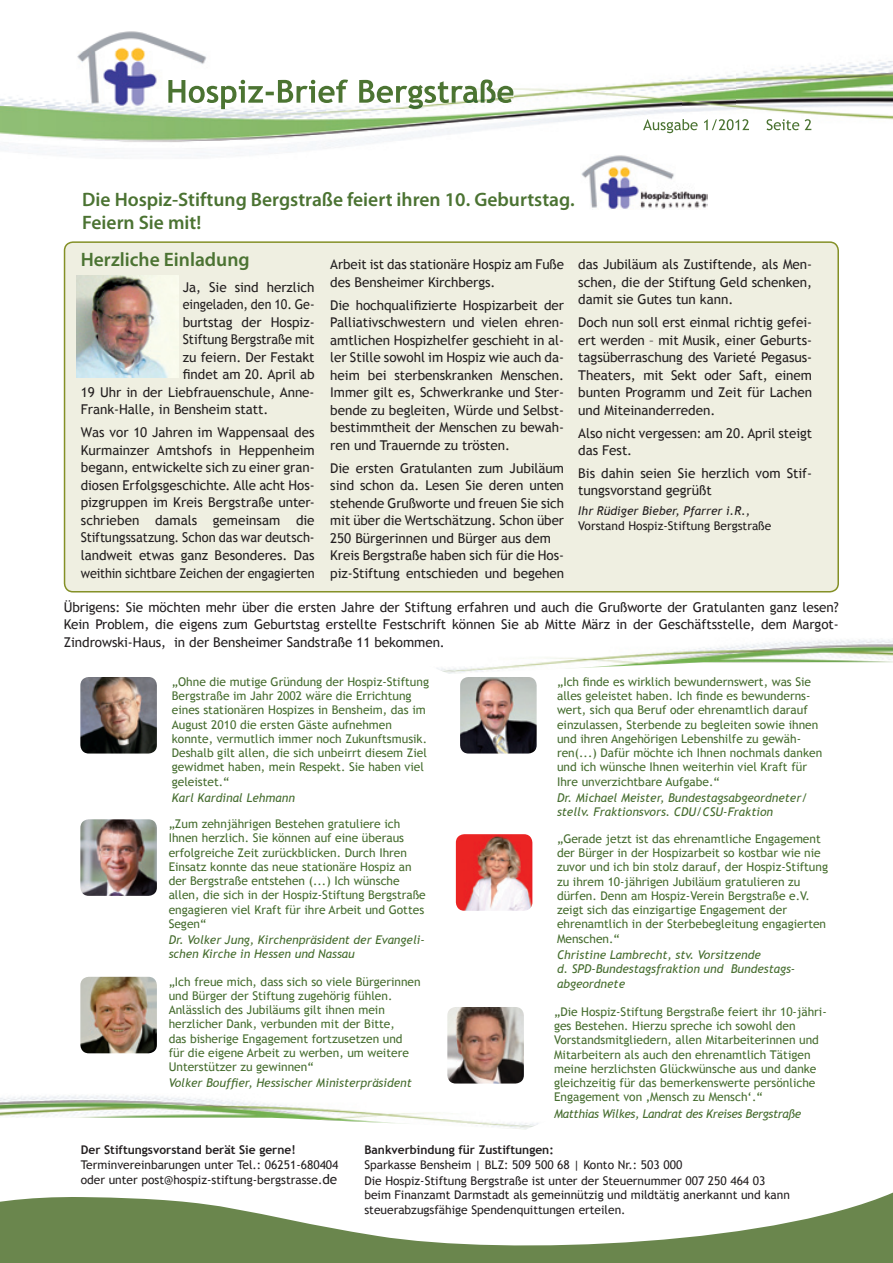
<style>
.page{position:relative;width:893px;height:1263px;background:#fff}
.page>*{position:absolute;margin:0;border:0;box-sizing:border-box;transform-origin:0 0}
.t1{font:600 19.5px/23.2px "Myriad Pro";color:#4b7332}
.t2{font:13.5px/17.5px "Trebuchet MS";letter-spacing:-.005em;color:#231f20;text-align:justify}
.t3{font:13.5px "Trebuchet MS";letter-spacing:-.005em;color:#231f20;scale:.95 1}
.t4{font:13.5px "Trebuchet MS";letter-spacing:-.005em;color:#231f20;scale:.93 1}
.t5{font:12px/14.2px "Trebuchet MS";color:#466d2f}
.t6{font:12px/15px "Trebuchet MS";color:#231f20}
.t7{font:italic 12px/14.2px "Trebuchet MS";color:#466d2f}
.t8{font:700 12px "Trebuchet MS";color:#231f20}
.t9{font:italic 12px "Trebuchet MS";letter-spacing:-.025em;color:#466d2f}
.t10{font:italic 12px "Trebuchet MS";color:#231f20}
.s1{font-size:13.5px}
</style>
<div class="page">
<img style="left:84px;top:31px;width:107px;height:20px">
<img style="left:80px;top:677px;width:77px;height:76px">
<img style="left:80px;top:819px;width:77px;height:77px">
<img style="left:80px;top:977px;width:77px;height:76px">
<img style="left:460px;top:677px;width:77px;height:76px">
<img style="left:456px;top:834px;width:76px;height:77px">
<img style="left:447px;top:1007px;width:77px;height:76px">
<img style="left:0;top:106px;width:472px;height:50px">
<img style="left:472px;top:79px;width:211px;height:55px">
<img style="left:736px;top:60px;width:157px;height:71px">
<img style="left:683px;top:74px;width:53px;height:38px">
<img style="left:0;top:51px;width:207px;height:55px">
<img style="left:168px;top:79px;width:346px;height:30px">
<img style="left:168px;top:79px;width:57px;height:27px">
<img style="left:767px;top:119px;width:44px;height:11px">
<img style="left:643px;top:119px;width:106px;height:14px">
<img style="left:0;top:1095px;width:539px;height:34px">
<img style="left:437px;top:639px;width:456px;height:35px">
<img style="left:581px;top:155px;width:127px;height:55px">
<svg style="left:0;top:1192px;width:893px;height:71px;fill:#6a864d"></svg>
<div style="left:65px;top:242px;width:773px;height:350px;background:#efefe1;border-radius:9px"></div>
<div style="left:64px;top:241px;width:775px;height:351px;border:2px solid #849026;border-radius:9px"></div>
<img style="left:77px;top:276px;width:102px;height:102px">
<h1 class="t1" style="left:82px;top:187px;width:494px">Die Hospiz-Stiftung Bergstraße feiert ihren 10. Geburtstag.<br>Feiern Sie mit!</h1>
<p class="t2" style="left:330px;top:256px;width:235px">Arbeit ist das stationäre Hospiz am Fuße des Bensheimer Kirchbergs.</p>
<p class="t2" style="left:330px;top:296px;width:235px">Die hochqualifizierte Hospizarbeit der Palliativschwestern und vielen ehren&shy;amtlichen Hospizhelfer geschieht in al&shy;ler Stille sowohl im Hospiz wie auch da&shy;heim bei sterbenskranken Menschen.<br>Immer gilt es, Schwerkranke und Ster&shy;bende zu begleiten, Würde und Selbst&shy;bestimmtheit der Menschen zu bewah&shy;ren und Trauernde zu trösten.</p>
<p class="t2" style="left:330px;top:459px;width:235px;text-align:left">Die ersten Gratulanten zum Jubiläum sind schon da. Lesen Sie deren unten stehende Grußworte und freuen Sie sich mit über die Wertschätzung. Schon über 250 Bürgerinnen und Bürger aus dem Kreis Bergstraße haben sich für die Hos&shy;piz-Stiftung entschieden und begehen</p>
<h1 class="t1" style="left:81px;top:247px;width:170px">Herzliche Einladung</h1>
<p class="t2" style="left:183px;top:278px;width:133px">Ja, Sie sind herzlich</p>
<p class="t4" style="left:183px;top:296px;width:143px">eingeladen, den 10. Ge-</p>
<p class="t2" style="left:183px;top:313px;width:133px">burtstag der Hospiz-</p>
<p class="t3" style="left:183px;top:331px;width:140px">Stiftung Bergstraße mit</p>
<p class="t2" style="left:183px;top:348px;width:133px">zu feiern. Der Festakt</p>
<p class="t2" style="left:183px;top:366px;width:133px">findet am 20. April ab</p>
<p class="t2" style="left:81px;top:383px;width:235px">19 Uhr in der Liebfrauenschule, Anne-</p>
<p class="t2" style="left:81px;top:401px;width:189px">Frank-Halle, in Bensheim statt.</p>
<p class="t2" style="left:81px;top:424px;width:235px">Was vor 10 Jahren im Wappensaal des Kurmainzer Amtshofs in Heppenheim begann, entwickelte sich zu einer gran&shy;diosen Erfolgsgeschichte. Alle acht Hos&shy;pizgruppen im Kreis Bergstraße unter&shy;schrieben damals gemeinsam die Stiftungssatzung. Schon das war deutsch&shy;landweit etwas ganz Besonderes. Das weithin sichtbare Zeichen der engagierten</p>
<p class="t2" style="left:578px;top:256px;width:235px">das Jubiläum als Zustiftende, als Men&shy;schen, die der Stiftung Geld schenken, damit sie Gutes tun kann.</p>
<p class="t2" style="left:578px;top:314px;width:235px">Doch nun soll erst einmal richtig gefei&shy;ert werden – mit Musik, einer Geburts&shy;tagsüberraschung des Varieté Pegasus-Theaters, mit Sekt oder Saft, einem bunten Programm und Zeit für Lachen und Miteinanderreden.</p>
<p class="t2" style="left:578px;top:424px;width:235px">Also nicht vergessen: am 20. April steigt das Fest.</p>
<p class="t2" style="left:578px;top:464px;width:235px">Bis dahin seien Sie herzlich vom Stif&shy;tungsvorstand gegrüßt</p>
<p class="t10" style="left:578px;top:504px;width:173px">Ihr Rüdiger Bieber, Pfarrer i.R.,</p>
<p class="t6" style="left:578px;top:519px;width:195px">Vorstand Hospiz-Stiftung Bergstraße</p>
<p class="t2" style="left:64px;top:598px;width:776px">Übrigens: Sie möchten mehr über die ersten Jahre der Stiftung erfahren und auch die Grußworte der Gratulanten ganz lesen?<br>Kein Problem, die eigens zum Geburtstag erstellte Festschrift können Sie ab Mitte März in der Geschäftsstelle, dem Margot-Zindrowski-Haus, in der Bensheimer Sandstraße 11 bekommen.</p>
<p class="t5" style="left:172px;top:675px;width:259px">„Ohne die mutige Gründung der Hospiz-Stiftung Bergstraße im Jahr 2002 wäre die Errichtung eines stationären Hospizes in Bensheim, das im August 2010 die ersten Gäste aufnehmen konnte, vermutlich immer noch Zukunftsmusik.<br>Deshalb gilt allen, die sich unbeirrt diesem Ziel gewidmet haben, mein Respekt. Sie haben viel geleistet.“</p>
<p class="t7" style="left:172px;top:791px;width:125px">Karl Kardinal Lehmann</p>
<p class="t5" style="left:557px;top:675px;width:267px">„Ich finde es wirklich bewundernswert, was Sie alles geleistet haben. Ich finde es bewunderns&shy;wert, sich qua Beruf oder ehrenamtlich darauf einzulassen, Sterbende zu begleiten sowie ihnen und ihren Angehörigen Lebenshilfe zu gewäh&shy;ren(...) Dafür möchte ich Ihnen nochmals danken und ich wünsche Ihnen weiterhin viel Kraft für Ihre unverzichtbare Aufgabe.“</p>
<p class="t7" style="left:557px;top:791px;width:252px">Dr. Michael Meister, Bundestagsabgeordneter/ stellv. Fraktionsvors. CDU/CSU-Fraktion</p>
<p class="t5" style="left:557px;top:832px;width:273px">„Gerade jetzt ist das ehrenamtliche Engagement der Bürger in der Hospizarbeit so kostbar wie nie zuvor und ich bin stolz darauf, der Hospiz-Stiftung zu ihrem 10-jährigen Jubiläum gratulieren zu dürfen. Denn am Hospiz-Verein Bergstraße e.V. zeigt sich das einzigartige Engagement der ehrenamtlich in der Sterbebegleitung engagierten Menschen.“</p>
<p class="t7" style="left:557px;top:948px;width:240px">Christine Lambrecht, stv. Vorsitzende<br>d. SPD-Bundestagsfraktion und Bundestags&shy;abgeordnete</p>
<p class="t5" style="left:169px;top:817px;width:259px">„Zum zehnjährigen Bestehen gratuliere ich Ihnen herzlich. Sie können auf eine überaus erfolgreiche Zeit zurückblicken. Durch Ihren Einsatz konnte das neue stationäre Hospiz an der Bergstraße entstehen (...) Ich wünsche allen, die sich in der Hospiz-Stiftung Bergstraße engagieren viel Kraft für ihre Arbeit und Gottes Segen“</p>
<p class="t7" style="left:169px;top:933px;width:258px">Dr. Volker Jung, Kirchenpräsident der Evangeli&shy;schen Kirche in Hessen und Nassau</p>
<p class="t5" style="left:169px;top:974px;width:253px">„Ich freue mich, dass sich so viele Bürgerinnen und Bürger der Stiftung zugehörig fühlen.<br>Anlässlich des Jubiläums gilt ihnen mein herzlicher Dank, verbunden mit der Bitte,<br>das bisherige Engagement fortzusetzen und für die eigene Arbeit zu werben, um weitere Unterstützer zu gewinnen“</p>
<p class="t7" style="left:169px;top:1076px;width:245px">Volker Bouffier, Hessischer Ministerpräsident</p>
<p class="t5" style="left:554px;top:1004px;width:274px">„Die Hospiz-Stiftung Bergstraße feiert ihr 10-jähri&shy;ges Bestehen. Hierzu spreche ich sowohl den Vorstandsmitgliedern, allen Mitarbeiterinnen und Mitarbeitern als auch den ehrenamtlich Tätigen meine herzlichsten Glückwünsche aus und danke gleichzeitig für das bemerkenswerte persönliche Engagement von ‚Mensch zu Mensch‘.“</p>
<p class="t9" style="left:554px;top:1106px;width:249px">Matthias Wilkes, Landrat des Kreises Bergstraße</p>
<p class="t8" style="left:81px;top:1142px;width:217px">Der Stiftungsvorstand berät Sie gerne!</p>
<p class="t6" style="left:81px;top:1158px;width:259px">Terminvereinbarungen unter Tel.: 06251-680404 oder unter post@hospiz-stiftung-bergstrasse.<span class="s1">de</span></p>
<p class="t8" style="left:364px;top:1143px;width:191px">Bankverbindung für Zustiftungen:</p>
<p class="t6" style="left:364px;top:1156px;width:402px;line-height:16.4px">Sparkasse Bensheim | BLZ: 509 500 68 | Konto Nr.: 503 000<br>Die Hospiz-Stiftung Bergstraße ist unter der Steuernummer 007 250 464 03</p>
<p class="t6" style="left:364px;top:1188px;width:427px;line-height:14.2px">beim Finanzamt Darmstadt als gemeinnützig und mildtätig anerkannt und kann steuerabzugsfähige Spendenquittungen erteilen.</p>
</div>
